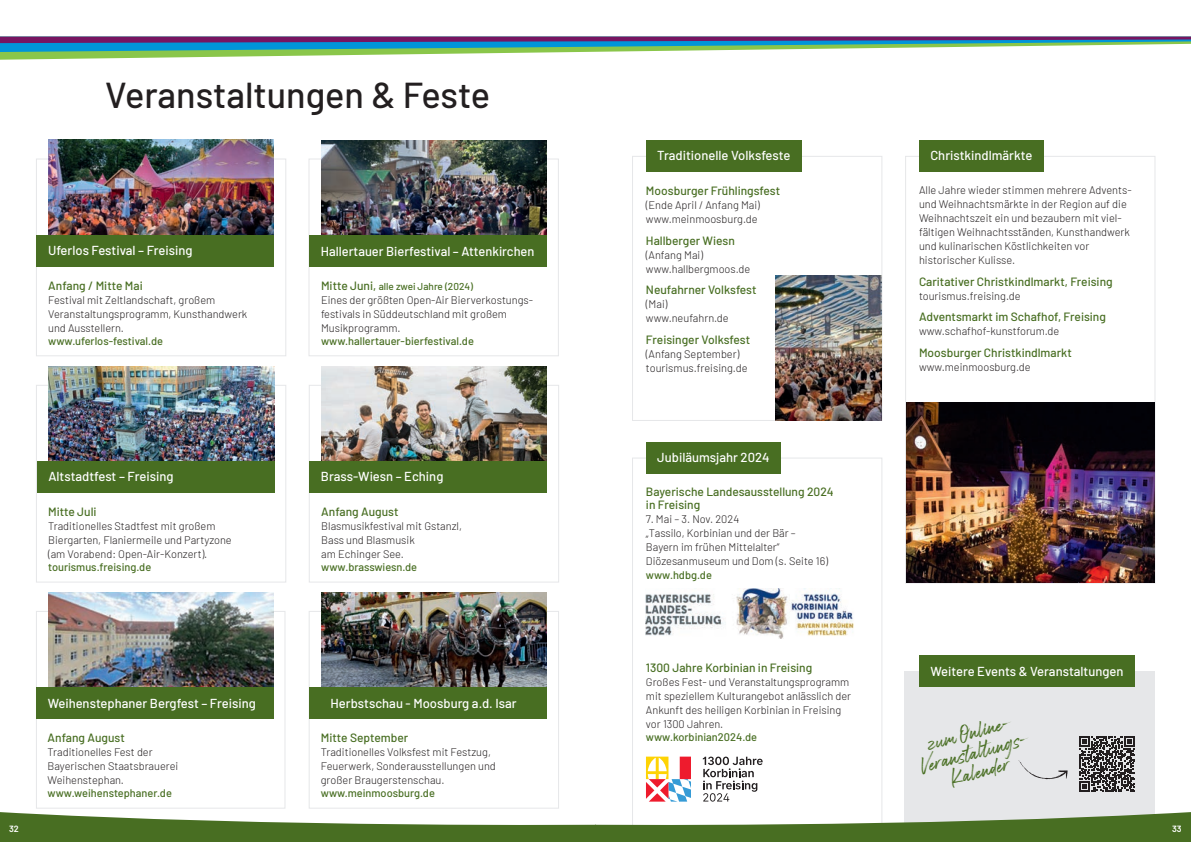
<style>
.page{position:relative;width:1191px;height:842px;background:#fff}
.page>*{position:absolute;margin:0;border:0;box-sizing:border-box;transform-origin:0 0}
.t1{font:500 36px "Barlow";color:#231f20}
.t2{font:15px/20px "Espander";color:#486e22;text-align:center}
.t3{font:500 13px "Barlow";color:#fff}
.t4{font:500 12px/13px "Barlow";color:#486e22}
.t5{font:300 11px/14px "Barlow";color:#231f20}
.t6{font:500 11px "Barlow";color:#486e22}
.t7{font:500 10px "Barlow";color:#486e22}
.t8{font:600 9px "Barlow";color:#fff}
.s1{font-size:12px}
</style>
<div class="page">
<svg style="left:0;top:36px;width:1191px;height:1px"></svg>
<svg style="left:0;top:37px;width:1191px;height:23px"></svg>
<div style="left:919px;top:140px;width:124px;height:32px;background:#486e22"></div>
<img style="left:906px;top:402px;width:248px;height:181px">
<div style="left:904px;top:671px;width:251px;height:171px;background:#e6e7e9"></div>
<div style="left:919px;top:655px;width:215px;height:32px;background:#486e22"></div>
<svg style="left:1079px;top:736px;width:56px;height:56px"></svg>
<svg style="left:1018px;top:760px;width:49px;height:19px"></svg>
<div style="left:632px;top:156px;width:250px;height:265px;border:1px solid #e6e7e9"></div>
<div style="left:646px;top:140px;width:155px;height:32px;background:#486e22"></div>
<img style="left:775px;top:276px;width:106px;height:144px">
<svg style="left:632px;top:458px;width:250px;height:354px"></svg>
<div style="left:646px;top:442px;width:135px;height:31px;background:#486e22"></div>
<svg style="left:703px;top:757px;width:59px;height:45px"></svg>
<svg style="left:646px;top:757px;width:45px;height:45px"></svg>
<div style="left:309px;top:611px;width:250px;height:198px;border:1px solid #e6e7e9"></div>
<img style="left:321px;top:593px;width:226px;height:94px">
<div style="left:310px;top:687px;width:237px;height:32px;background:#486e22"></div>
<div style="left:36px;top:611px;width:249px;height:198px;border:1px solid #e6e7e9"></div>
<img style="left:48px;top:593px;width:225px;height:94px">
<div style="left:36px;top:687px;width:237px;height:32px;background:#486e22"></div>
<div style="left:309px;top:385px;width:250px;height:198px;border:1px solid #e6e7e9"></div>
<img style="left:321px;top:366px;width:225px;height:95px">
<div style="left:309px;top:461px;width:237px;height:32px;background:#486e22"></div>
<div style="left:36px;top:385px;width:250px;height:198px;border:1px solid #e6e7e9"></div>
<img style="left:48px;top:366px;width:226px;height:95px">
<div style="left:37px;top:461px;width:237px;height:32px;background:#486e22"></div>
<div style="left:36px;top:158px;width:250px;height:198px;border:1px solid #e6e7e9"></div>
<img style="left:48px;top:140px;width:226px;height:95px">
<div style="left:37px;top:235px;width:237px;height:31px;background:#486e22"></div>
<div style="left:308px;top:158px;width:251px;height:198px;border:1px solid #e6e7e9"></div>
<img style="left:321px;top:140px;width:225px;height:95px">
<div style="left:309px;top:235px;width:237px;height:32px;background:#486e22"></div>
<img style="left:645px;top:589px;width:215px;height:49px">
<svg style="left:0;top:812px;width:1191px;height:30px"></svg>
<h1 class="t1" style="left:105px;top:69px;width:386px">Veranstaltungen &amp; Feste</h1>
<p class="t3" style="left:48px;top:241px;width:146px">Uferlos Festival – Freising</p>
<p class="t4" style="left:48px;top:278px;width:96px">Anfang / Mitte Mai</p>
<p class="t5" style="left:48px;top:292px;width:201px">Festival mit Zeltlandschaft, großem<br>Veranstaltungsprogramm, Kunsthandwerk und Ausstellern.</p>
<p class="t6" style="left:48px;top:333px;width:116px">www.uferlos-festival.de</p>
<p class="t3" style="left:321px;top:241px;width:215px">Hallertauer Bierfestival – Attenkirchen</p>
<p class="t7" style="left:321px;top:279px;width:154px"><span class="s1">Mitte Juni,</span> alle zwei Jahre (2024)</p>
<p class="t5" style="left:321px;top:292px;width:213px">Eines der größten Open-Air Bierverkostungs&shy;festivals in Süddeutschland mit großem<br>Musikprogramm.</p>
<p class="t6" style="left:321px;top:333px;width:154px">www.hallertauer-bierfestival.de</p>
<p class="t3" style="left:48px;top:467px;width:127px">Altstadtfest – Freising</p>
<p class="t3" style="left:321px;top:467px;width:124px">Brass-Wiesn – Eching</p>
<p class="t4" style="left:48px;top:504px;width:50px">Mitte Juli</p>
<p class="t5" style="left:48px;top:518px;width:185px">Traditionelles Stadtfest mit großem<br>Biergarten, Flaniermeile und Partyzone (am Vorabend: Open-Air-Konzert).</p>
<p class="t6" style="left:48px;top:559px;width:105px">tourismus.freising.de</p>
<p class="t4" style="left:321px;top:504px;width:79px">Anfang August</p>
<p class="t5" style="left:321px;top:518px;width:142px">Blasmusikfestival mit Gstanzl,<br>Bass und Blasmusik<br>am Echinger See.</p>
<p class="t6" style="left:321px;top:559px;width:97px">www.brasswiesn.de</p>
<p class="t3" style="left:48px;top:694px;width:210px">Weihenstephaner Bergfest – Freising</p>
<p class="t3" style="left:330px;top:694px;width:188px">Herbstschau - Moosburg a.d. Isar</p>
<p class="t3" style="left:657px;top:146px;width:135px">Traditionelle Volksfeste</p>
<p class="t4" style="left:646px;top:183px;width:136px">Moosburger Frühlingsfest</p>
<p class="t5" style="left:646px;top:197px;width:115px">(Ende April / Anfang Mai) www.meinmoosburg.de</p>
<p class="t4" style="left:646px;top:233px;width:90px">Hallberger Wiesn</p>
<p class="t5" style="left:646px;top:247px;width:106px">(Anfang Mai) www.hallbergmoos.de</p>
<p class="t4" style="left:646px;top:282px;width:112px">Neufahrner Volksfest</p>
<p class="t5" style="left:646px;top:296px;width:84px">(Mai) www.neufahrn.de</p>
<p class="t4" style="left:646px;top:332px;width:106px">Freisinger Volksfest</p>
<p class="t5" style="left:646px;top:346px;width:103px">(Anfang September) tourismus.freising.de</p>
<p class="t3" style="left:657px;top:448px;width:114px">Jubiläumsjahr 2024</p>
<p class="t4" style="left:646px;top:485px;width:189px">Bayerische Landesausstellung 2024 in Freising</p>
<p class="t5" style="left:646px;top:512px;width:183px">7. Mai – 3. Nov. 2024<br>„Tassilo, Korbinian und der Bär –<br>Bayern im frühen Mittelalter“<br>Diözesanmuseum und Dom (s. Seite 16)</p>
<p class="t6" style="left:646px;top:567px;width:67px">www.hdbg.de</p>
<p class="t4" style="left:646px;top:661px;width:168px">1300 Jahre Korbinian in Freising</p>
<p class="t5" style="left:646px;top:675px;width:207px">Großes Fest- und Veranstaltungsprogramm mit speziellem Kulturangebot anlässlich der Ankunft des heiligen Korbinian in Freising vor 1300 Jahren.</p>
<p class="t4" style="left:48px;top:730px;width:79px">Anfang August</p>
<p class="t5" style="left:48px;top:744px;width:132px">Traditionelles Fest der<br>Bayerischen Staatsbrauerei<br>Weihenstephan.</p>
<p class="t6" style="left:48px;top:785px;width:126px">www.weihenstephaner.de</p>
<p class="t4" style="left:321px;top:730px;width:89px">Mitte September</p>
<p class="t6" style="left:646px;top:729px;width:113px">www.korbinian2024.de</p>
<p class="t5" style="left:321px;top:744px;width:177px">Traditionelles Volksfest mit Festzug,<br>Feuerwerk, Sonderausstellungen und großer Braugerstenschau.</p>
<p class="t6" style="left:321px;top:785px;width:116px">www.meinmoosburg.de</p>
<p class="t3" style="left:930px;top:146px;width:103px">Christkindlmärkte</p>
<p class="t5" style="left:919px;top:182px;width:214px">Alle Jahre wieder stimmen mehrere Advents&shy;und Weihnachtsmärkte in der Region auf die Weihnachtszeit ein und bezaubern mit viel&shy;fältigen Weihnachtsständen, Kunsthandwerk und kulinarischen Köstlichkeiten vor historischer Kulisse.</p>
<p class="t4" style="left:919px;top:274px;width:195px">Caritativer Christkindlmarkt, Freising</p>
<p class="t5" style="left:919px;top:288px;width:103px">tourismus.freising.de</p>
<p class="t4" style="left:919px;top:309px;width:188px">Adventsmarkt im Schafhof, Freising</p>
<p class="t5" style="left:919px;top:323px;width:142px">www.schafhof-kunstforum.de</p>
<p class="t4" style="left:919px;top:345px;width:154px">Moosburger Christkindlmarkt</p>
<p class="t5" style="left:919px;top:359px;width:113px">www.meinmoosburg.de</p>
<p class="t3" style="left:930px;top:662px;width:195px">Weitere Events &amp; Veranstaltungen</p>
<h2 class="t2" style="left:913px;top:739px;width:111px;rotate:-15deg">zum Online-<br>Veranstaltungs-<br>Kalender</h2>
<p class="t8" style="left:9px;top:822px;width:11px">32</p>
<p class="t8" style="left:1172px;top:822px;width:11px">33</p>
</div>
